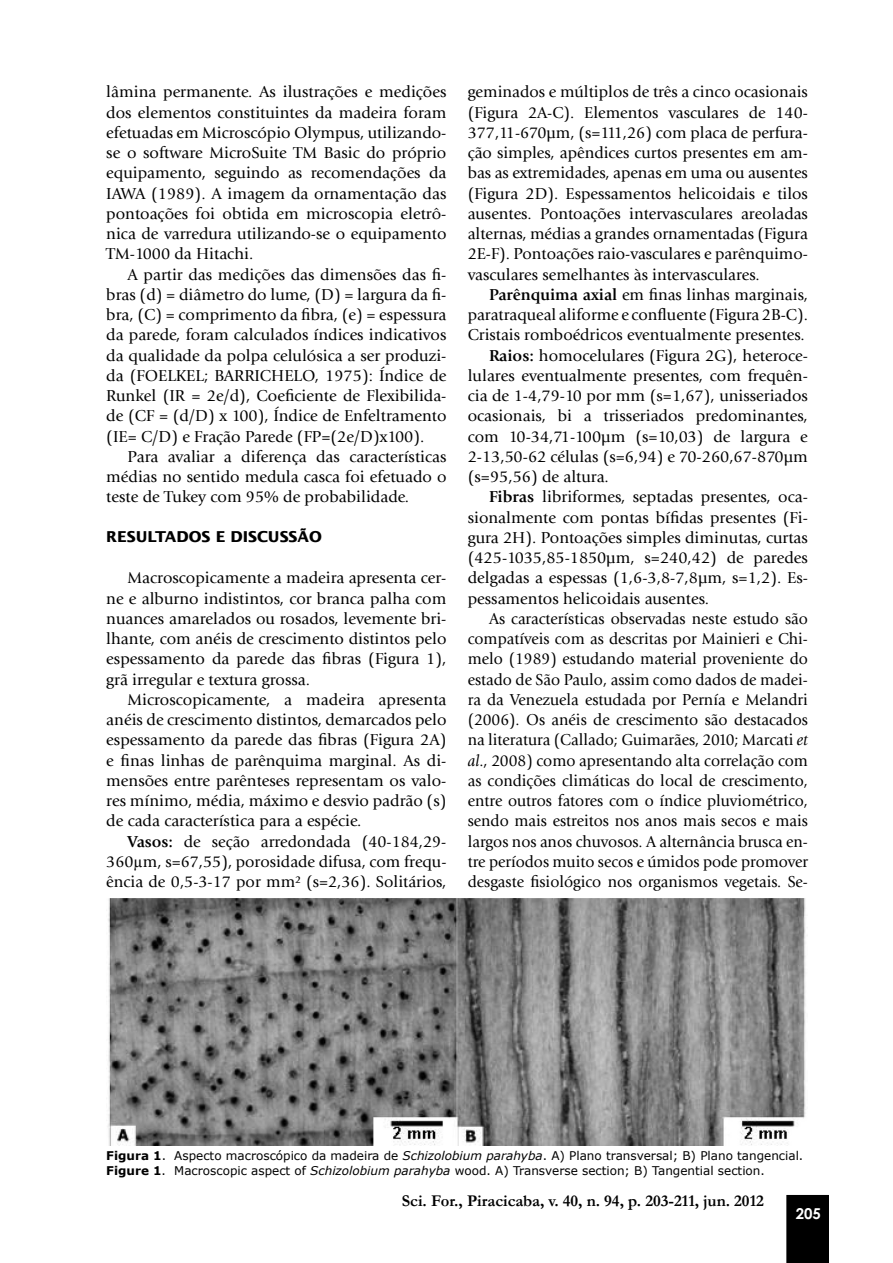
<style>
.page{position:relative;width:893px;height:1263px;background:#fff}
.page>*{position:absolute;margin:0;border:0;box-sizing:border-box;transform-origin:0 0}
.Texto{font:16.5px/20.2px "Giovanni";color:#000;text-align:justify}
.Texto-2{font:16.5px/20.2px "Giovanni";color:#000;text-align:justify;scale:.96 1}
.Texto-Tabela{font:700 16.5px "Garamond";color:#000}
.Subtítulo{font:700 15px "Lucida Sans";color:#000}
.Autores{font:700 15px "Century Gothic";color:#fff}
.Titulo_Figuras_Tabel{font:12px "Verdana";color:#000}
.s1{font-weight:700}
.s2{font-family:"Times New Roman"}
.s3{font-style:italic}
</style>
<div class="page">
<div style="left:786px;top:1195px;width:43px;height:68px;background:#000"></div>
<img style="left:108px;top:898px;width:698px;height:247px">
<p class="Texto" style="left:106px;top:82px;width:342px">lâmina permanente. As ilustrações e medições dos elementos constituintes da madeira foram efetuadas em Microscópio Olympus, utilizando&shy;se o software MicroSuite TM Basic do próprio equipamento, seguindo as recomendações da IAWA (1989). A imagem da ornamentação das pontoações foi obtida em microscopia eletrô&shy;nica de varredura utilizando-se o equipamento TM-1000 da Hitachi.</p>
<p class="Texto" style="left:106px;top:264px;width:342px;text-indent:21px">A partir das medições das dimensões das fi&shy;bras (d) = diâmetro do lume, (D) = largura da fi&shy;bra, (C) = comprimento da fibra, (e) = espessura da parede, foram calculados índices indicativos da qualidade da polpa celulósica a ser produzi&shy;da (FOELKEL; BARRICHELO, 1975): Índice de Runkel (IR = 2e/d), Coeficiente de Flexibilida&shy;de (CF = (d/D) x 100), Índice de Enfeltramento (IE= C/D) e Fração Parede (FP=(2e/D)x100).</p>
<p class="Texto" style="left:106px;top:446px;width:342px;text-indent:21px">Para avaliar a diferença das características médias no sentido medula casca foi efetuado o teste de Tukey com 95% de probabilidade.</p>
<p class="Subtítulo" style="left:106px;top:528px;width:217px">RESULTADOS E DISCUSSÃO</p>
<p class="Texto" style="left:106px;top:568px;width:342px;text-indent:21px">Macroscopicamente a madeira apresenta cer&shy;ne e alburno indistintos, cor branca palha com nuances amarelados ou rosados, levemente bri&shy;lhante, com anéis de crescimento distintos pelo espessamento da parede das fibras (Figura 1), grã irregular e textura grossa.</p>
<p class="Texto" style="left:106px;top:689px;width:342px;text-indent:21px">Microscopicamente, a madeira apresenta anéis de crescimento distintos, demarcados pelo espessamento da parede das fibras (Figura 2A) e finas linhas de parênquima marginal. As di&shy;mensões entre parênteses representam os valo&shy;res mínimo, média, máximo e desvio padrão (s) de cada característica para a espécie.</p>
<p class="Texto" style="left:106px;top:831px;width:342px;text-indent:21px"><span class="s1">Vasos:</span> de seção arredondada (40-184,29- 360<span class="s2">µ</span>m, s=67,55), porosidade difusa, com frequ&shy;ência de 0,5-3-17 por mm² (s=2,36). Solitários,</p>
<p class="Texto" style="left:468px;top:82px;width:342px">geminados e múltiplos de três a cinco ocasionais (Figura 2A-C). Elementos vasculares de 140- 377,11-670µm, (s=111,26) com placa de perfura&shy;ção simples, apêndices curtos presentes em am&shy;bas as extremidades, apenas em uma ou ausentes (Figura 2D). Espessamentos helicoidais e tilos ausentes. Pontoações intervasculares areoladas alternas, médias a grandes ornamentadas (Figura 2E-F). Pontoações raio-vasculares e parênquimo&shy;vasculares semelhantes às intervasculares.</p>
<p class="Texto" style="left:468px;top:284px;width:342px;text-indent:21px"><span class="s1">Parênquima axial</span> em finas linhas marginais, paratraqueal aliforme e confluente (Figura 2B-C).<br>Cristais romboédricos eventualmente presentes.</p>
<p class="Texto" style="left:468px;top:345px;width:342px;text-indent:21px"><span class="s1">Raios:</span> homocelulares (Figura 2G), heteroce&shy;lulares eventualmente presentes, com frequên&shy;cia de 1-4,79-10 por mm (s=1,67), unisseriados ocasionais, bi a trisseriados predominantes, com 10-34,71-100µm (s=10,03) de largura e 2-13,50-62 células (s=6,94) e 70-260,67-870µm (s=95,56) de altura.</p>
<p class="Texto" style="left:468px;top:487px;width:342px;text-indent:21px"><span class="s1">Fibras</span> libriformes, septadas presentes, oca&shy;sionalmente com pontas bífidas presentes (Fi&shy;gura 2H). Pontoações simples diminutas, curtas (425-1035,85-1850µm, s=240,42) de paredes delgadas a espessas (1,6-3,8-7,8µm, s=1,2). Es&shy;pessamentos helicoidais ausentes.</p>
<p class="Texto-2" style="left:468px;top:608px;width:356px;text-indent:21px">As características observadas neste estudo são compatíveis com as descritas por Mainieri e Chi&shy;melo (1989) estudando material proveniente do estado de São Paulo, assim como dados de madei&shy;ra da Venezuela estudada por Pernía e Melandri (2006). Os anéis de crescimento são destacados na literatura (Callado; Guimarães, 2010; Marcati <span class="s3">et al</span>., 2008) como apresentando alta correlação com as condições climáticas do local de crescimento, entre outros fatores com o índice pluviométrico, sendo mais estreitos nos anos mais secos e mais largos nos anos chuvosos. A alternância brusca en&shy;tre períodos muito secos e úmidos pode promover desgaste fisiológico nos organismos vegetais. Se-</p>
<p class="Titulo_Figuras_Tabel" style="left:106px;top:1147px;width:699px"><span class="s1">Figura 1</span>. Aspecto macroscópico da madeira de <span class="s3">Schizolobium parahyba</span>. A) Plano transversal; B) Plano tangencial.</p>
<p class="Titulo_Figuras_Tabel" style="left:106px;top:1162px;width:660px"><span class="s1">Figure 1</span>. Macroscopic aspect of <span class="s3">Schizolobium parahyba</span> wood. A) Transverse section; B) Tangential section.</p>
<p class="Texto-Tabela" style="left:402px;top:1189px;width:364px">Sci. For., Piracicaba, v. 40, n. 94, p. 203-211, jun. 2012</p>
<p class="Autores" style="left:796px;top:1202px;width:27px">205</p>
</div>
